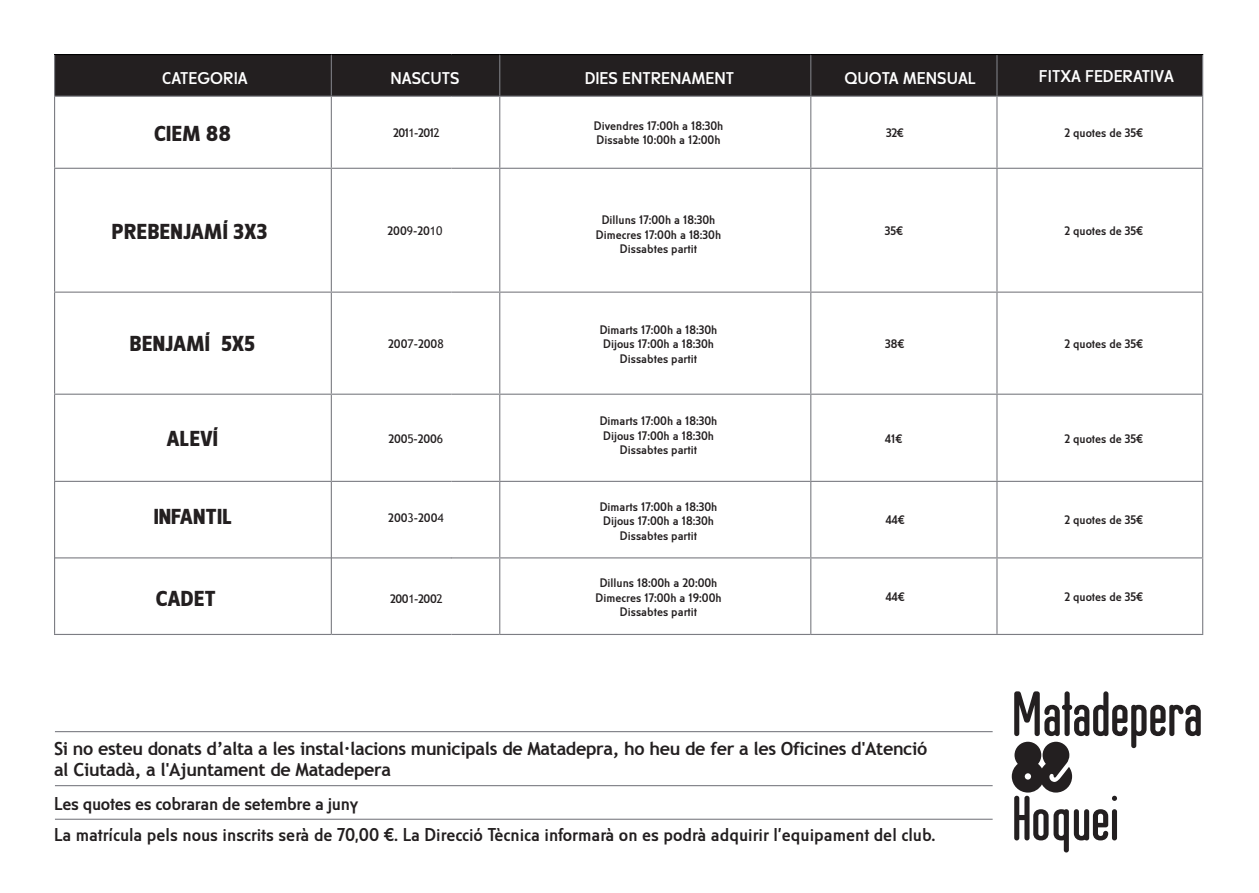
<style>
.page{position:relative;width:1259px;height:893px;background:#fff}
.page>*{position:absolute;margin:0;border:0;box-sizing:border-box;transform-origin:0 0}
.t1{font:700 21px "Cst Berlin West";letter-spacing:.02em;color:#231f20}
.t2{font:18px "Cst Berlin West Original";letter-spacing:-.01em;color:#231f20}
.t3{font:700 18px/21.6px "Trebuchet MS";letter-spacing:-.02em;color:#231f20}
.t4{font:16.5px "Cst Berlin West Original";color:#fff}
.t5{font:12px/14.4px "Cst Berlin West Original";color:#231f20;text-align:center}
.s1{font-family:"Trebuchet MS"}
</style>
<div class="page">
<div style="left:55px;top:55px;width:1147px;height:41px;background:#231f20"></div>
<hr style="left:54px;top:54px;width:277px;height:1px;background:#000">
<hr style="left:331px;top:54px;width:120px;height:1px;background:#000">
<hr style="left:451px;top:54px;width:49px;height:1px;background:#000">
<hr style="left:500px;top:54px;width:311px;height:1px;background:#000">
<hr style="left:811px;top:54px;width:186px;height:1px;background:#000">
<hr style="left:997px;top:54px;width:206px;height:1px;background:#000">
<hr style="left:54px;top:55px;width:1px;height:41px;background:#7c7d83">
<hr style="left:331px;top:55px;width:1px;height:41px;background:#7c7d83">
<hr style="left:499px;top:55px;width:1px;height:41px;background:#7c7d83">
<hr style="left:810px;top:55px;width:1px;height:41px;background:#7c7d83">
<hr style="left:996px;top:55px;width:1px;height:41px;background:#7c7d83">
<hr style="left:1202px;top:55px;width:1px;height:41px;background:#7c7d83">
<hr style="left:54px;top:96px;width:277px;height:1px;background:#7c7d83">
<hr style="left:54px;top:97px;width:1px;height:71px;background:#7c7d83">
<hr style="left:331px;top:96px;width:120px;height:1px;background:#7c7d83">
<hr style="left:331px;top:97px;width:1px;height:71px;background:#7c7d83">
<hr style="left:451px;top:96px;width:49px;height:1px;background:#7c7d83">
<hr style="left:500px;top:96px;width:311px;height:1px;background:#7c7d83">
<hr style="left:499px;top:97px;width:1px;height:71px;background:#7c7d83">
<hr style="left:811px;top:96px;width:186px;height:1px;background:#7c7d83">
<hr style="left:810px;top:97px;width:1px;height:71px;background:#7c7d83">
<hr style="left:997px;top:96px;width:206px;height:1px;background:#7c7d83">
<hr style="left:996px;top:97px;width:1px;height:71px;background:#7c7d83">
<hr style="left:1202px;top:97px;width:1px;height:71px;background:#7c7d83">
<hr style="left:54px;top:168px;width:277px;height:1px;background:#7c7d83">
<hr style="left:54px;top:169px;width:1px;height:123px;background:#7c7d83">
<hr style="left:331px;top:168px;width:120px;height:1px;background:#7c7d83">
<hr style="left:331px;top:169px;width:1px;height:123px;background:#7c7d83">
<hr style="left:451px;top:168px;width:49px;height:1px;background:#7c7d83">
<hr style="left:500px;top:168px;width:311px;height:1px;background:#7c7d83">
<hr style="left:499px;top:169px;width:1px;height:123px;background:#7c7d83">
<hr style="left:811px;top:168px;width:186px;height:1px;background:#7c7d83">
<hr style="left:810px;top:169px;width:1px;height:123px;background:#7c7d83">
<hr style="left:997px;top:168px;width:206px;height:1px;background:#7c7d83">
<hr style="left:996px;top:169px;width:1px;height:123px;background:#7c7d83">
<hr style="left:1202px;top:169px;width:1px;height:123px;background:#7c7d83">
<hr style="left:54px;top:292px;width:277px;height:1px;background:#7c7d83">
<hr style="left:54px;top:293px;width:1px;height:101px;background:#7c7d83">
<hr style="left:331px;top:292px;width:120px;height:1px;background:#7c7d83">
<hr style="left:331px;top:293px;width:1px;height:101px;background:#7c7d83">
<hr style="left:451px;top:292px;width:49px;height:1px;background:#7c7d83">
<hr style="left:500px;top:292px;width:311px;height:1px;background:#7c7d83">
<hr style="left:499px;top:293px;width:1px;height:101px;background:#7c7d83">
<hr style="left:811px;top:292px;width:186px;height:1px;background:#7c7d83">
<hr style="left:810px;top:293px;width:1px;height:101px;background:#7c7d83">
<hr style="left:997px;top:292px;width:206px;height:1px;background:#7c7d83">
<hr style="left:996px;top:293px;width:1px;height:101px;background:#7c7d83">
<hr style="left:1202px;top:293px;width:1px;height:101px;background:#7c7d83">
<hr style="left:54px;top:394px;width:277px;height:1px;background:#7c7d83">
<hr style="left:54px;top:395px;width:1px;height:86px;background:#7c7d83">
<hr style="left:331px;top:394px;width:120px;height:1px;background:#7c7d83">
<hr style="left:331px;top:395px;width:1px;height:86px;background:#7c7d83">
<hr style="left:451px;top:394px;width:49px;height:1px;background:#7c7d83">
<hr style="left:500px;top:394px;width:311px;height:1px;background:#7c7d83">
<hr style="left:499px;top:395px;width:1px;height:86px;background:#7c7d83">
<hr style="left:811px;top:394px;width:186px;height:1px;background:#7c7d83">
<hr style="left:810px;top:395px;width:1px;height:86px;background:#7c7d83">
<hr style="left:997px;top:394px;width:206px;height:1px;background:#7c7d83">
<hr style="left:996px;top:395px;width:1px;height:86px;background:#7c7d83">
<hr style="left:1202px;top:395px;width:1px;height:86px;background:#7c7d83">
<hr style="left:54px;top:481px;width:277px;height:1px;background:#7c7d83">
<hr style="left:54px;top:482px;width:1px;height:76px;background:#7c7d83">
<hr style="left:331px;top:481px;width:120px;height:1px;background:#7c7d83">
<hr style="left:331px;top:482px;width:1px;height:76px;background:#7c7d83">
<hr style="left:54px;top:558px;width:1px;height:76px;background:#7c7d83">
<hr style="left:331px;top:558px;width:1px;height:76px;background:#7c7d83">
<hr style="left:451px;top:481px;width:49px;height:1px;background:#7c7d83">
<hr style="left:500px;top:481px;width:311px;height:1px;background:#7c7d83">
<hr style="left:499px;top:482px;width:1px;height:75px;background:#7c7d83">
<hr style="left:811px;top:481px;width:186px;height:1px;background:#7c7d83">
<hr style="left:810px;top:482px;width:1px;height:75px;background:#7c7d83">
<hr style="left:997px;top:481px;width:206px;height:1px;background:#7c7d83">
<hr style="left:996px;top:482px;width:1px;height:75px;background:#7c7d83">
<hr style="left:1202px;top:482px;width:1px;height:75px;background:#7c7d83">
<hr style="left:451px;top:557px;width:49px;height:1px;background:#7c7d83">
<hr style="left:500px;top:557px;width:311px;height:1px;background:#7c7d83">
<hr style="left:499px;top:558px;width:1px;height:76px;background:#7c7d83">
<hr style="left:811px;top:557px;width:186px;height:1px;background:#7c7d83">
<hr style="left:810px;top:558px;width:1px;height:76px;background:#7c7d83">
<hr style="left:997px;top:557px;width:206px;height:1px;background:#7c7d83">
<hr style="left:996px;top:558px;width:1px;height:76px;background:#7c7d83">
<hr style="left:1202px;top:558px;width:1px;height:76px;background:#7c7d83">
<hr style="left:54px;top:557px;width:277px;height:1px;background:#7c7d83">
<hr style="left:331px;top:557px;width:120px;height:1px;background:#7c7d83">
<hr style="left:54px;top:634px;width:277px;height:1px;background:#7c7d83">
<hr style="left:331px;top:634px;width:120px;height:1px;background:#7c7d83">
<hr style="left:451px;top:634px;width:49px;height:1px;background:#7c7d83">
<hr style="left:500px;top:634px;width:311px;height:1px;background:#7c7d83">
<hr style="left:811px;top:634px;width:186px;height:1px;background:#7c7d83">
<hr style="left:997px;top:634px;width:206px;height:1px;background:#7c7d83">
<hr style="left:55px;top:785px;width:937px;height:1px;background:#7c7d83">
<hr style="left:55px;top:731px;width:937px;height:1px;background:#7c7d83">
<hr style="left:55px;top:819px;width:937px;height:1px;background:#7c7d83">
<svg style="left:1011px;top:691px;width:189px;height:161px"></svg>
<h3 class="t4" style="left:162px;top:69px;width:87px">CATEGORIA</h3>
<h3 class="t4" style="left:390px;top:69px;width:70px">NASCUTS</h3>
<h3 class="t4" style="left:584px;top:69px;width:151px">DIES ENTRENAMENT</h3>
<h3 class="t4" style="left:844px;top:69px;width:133px">QUOTA MENSUAL</h3>
<h3 class="t4" style="left:1039px;top:67px;width:137px">FITXA FEDERATIVA</h3>
<h1 class="t1" style="left:154px;top:121px;width:78px">CIEM 88</h1>
<p class="t5" style="left:393px;top:126px;width:48px">201<span class="s1">1</span>-201<span class="s1">2</span></p>
<p class="t5" style="left:594px;top:118px;width:131px;text-align:left">Divendres 17:00h a 18:30h<br>Dissabte 10:00h a 12:00h</p>
<p class="t5" style="left:886px;top:126px;width:19px">32€</p>
<p class="t5" style="left:1064px;top:126px;width:80px">2 quotes de 35€</p>
<p class="t5" style="left:596px;top:213px;width:127px">Dilluns 17:00h a 18:30h<br>Dimecres 17:00h a 18:30h<br>Dissabtes partit</p>
<h1 class="t1" style="left:112px;top:219px;width:157px">PREBENJAMÍ 3X3</h1>
<p class="t5" style="left:387px;top:224px;width:57px">200<span class="s1">9</span>-20<span class="s1">10</span></p>
<p class="t5" style="left:884px;top:224px;width:20px">35€</p>
<p class="t5" style="left:1064px;top:224px;width:80px">2 quotes de 35€</p>
<p class="t5" style="left:600px;top:323px;width:119px">Dimarts 17:00h a 18:30h<br>Dijous 17:00h a 18:30h<br>Dissabtes partit</p>
<h1 class="t1" style="left:130px;top:332px;width:127px">BENJAMÍ 5X5</h1>
<p class="t5" style="left:388px;top:337px;width:57px">200<span class="s1">7</span>-200<span class="s1">8</span></p>
<p class="t5" style="left:885px;top:337px;width:21px">38€</p>
<p class="t5" style="left:1064px;top:337px;width:80px">2 quotes de 35€</p>
<p class="t5" style="left:600px;top:414px;width:119px">Dimarts 17:00h a 18:30h<br>Dijous 17:00h a 18:30h<br>Dissabtes partit</p>
<h1 class="t1" style="left:167px;top:426px;width:53px">ALEVÍ</h1>
<p class="t5" style="left:388px;top:431px;width:56px">200<span class="s1">5</span>-200<span class="s1">6</span></p>
<p class="t5" style="left:885px;top:431px;width:19px">41€</p>
<p class="t5" style="left:1064px;top:431px;width:80px">2 quotes de 35€</p>
<p class="t5" style="left:600px;top:500px;width:119px">Dimarts 17:00h a 18:30h<br>Dijous 17:00h a 18:30h<br>Dissabtes partit</p>
<p class="t5" style="left:595px;top:576px;width:128px">Dilluns 18:00h a 20:00h<br>Dimecres 17:00h a 19:00h<br>Dissabtes partit</p>
<h1 class="t1" style="left:154px;top:504px;width:80px">INFANTIL</h1>
<p class="t5" style="left:388px;top:510px;width:57px">200<span class="s1">3</span>-200<span class="s1">4</span></p>
<p class="t5" style="left:885px;top:513px;width:21px">44€</p>
<p class="t5" style="left:1064px;top:513px;width:80px">2 quotes de 35€</p>
<h1 class="t1" style="left:156px;top:586px;width:61px">CADET</h1>
<p class="t5" style="left:390px;top:591px;width:54px">200<span class="s1">1</span>-200<span class="s1">2</span></p>
<p class="t5" style="left:885px;top:590px;width:21px">44€</p>
<p class="t5" style="left:1064px;top:590px;width:80px">2 quotes de 35€</p>
<h2 class="t3" style="left:54px;top:738px;width:875px">Si no esteu donats d’alta a les instal·lacions municipals de Matadepra, ho heu de fer a les Oficines d'Atenció al Ciutadà, a l'Ajuntament de Matadepera</h2>
<h2 class="t2" style="left:54px;top:794px;width:306px">Les quotes es cobraran de setembre a juny</h2>
<h2 class="t2" style="left:54px;top:825px;width:883px">La matrícula pels nous inscrits serà de 70,00 €. La Direcció Tècnica informarà on es podrà adquirir l’equipament del club.</h2>
</div>
